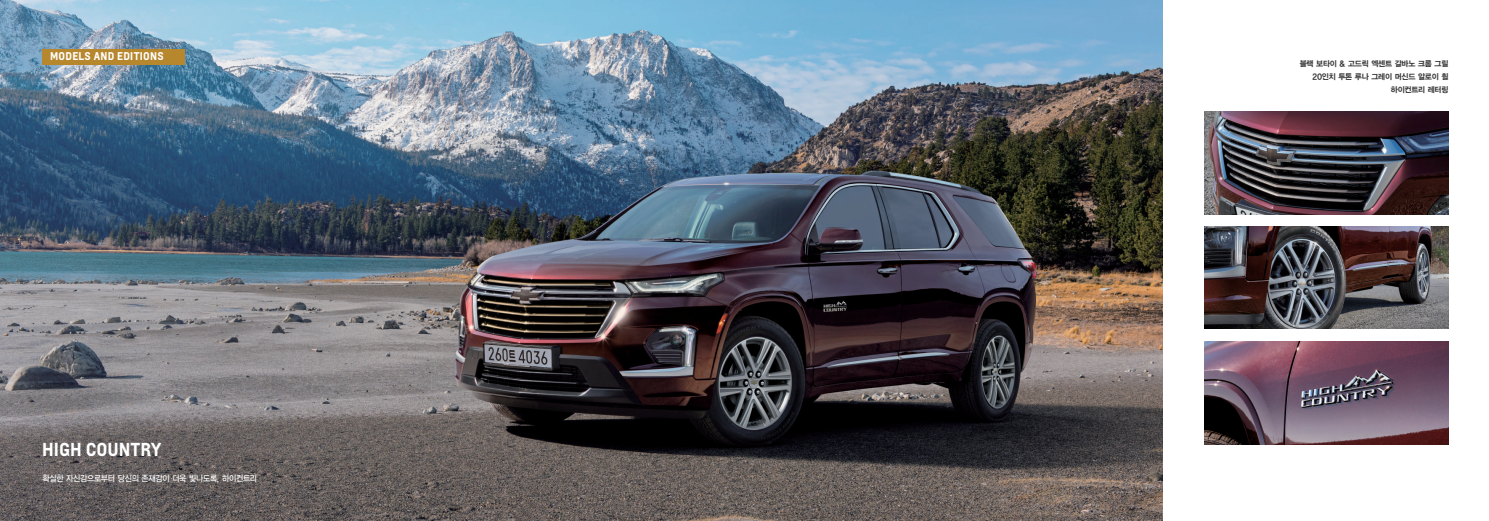
<style>
.page{position:relative;width:1489px;height:521px;background:#fff}
.page>*{position:absolute;margin:0;border:0;box-sizing:border-box;transform-origin:0 0}
.t1{font:700 17.5px "Louis";color:#fff}
.t2{font:700 10.5px "Louis";letter-spacing:.025em;color:#fff}
.t3{font:8.75px "YGO13";letter-spacing:-.12em;color:#fff;scale:.9 1}
.t4{font:7.88px/13.1px "YGO15";letter-spacing:-.12em;color:#363536;text-align:right}
</style>
<div class="page">
<img style="left:0;top:0;width:1162px;height:521px">
<img style="left:1204px;top:112px;width:244px;height:102px">
<img style="left:1204px;top:341px;width:244px;height:103px">
<img style="left:1204px;top:226px;width:244px;height:103px">
<div style="left:42px;top:49px;width:143px;height:15px;background:#b7872d"></div>
<h2 class="t2" style="left:50px;top:49px;width:115px">MODELS AND EDITIONS</h2>
<h1 class="t1" style="left:42px;top:438px;width:121px">HIGH COUNTRY</h1>
<p class="t3" style="left:42px;top:473px;width:241px">확실한 자신감으로부터 당신의 존재감이 더욱 빛나도록, 하이컨트리</p>
<p class="t4" style="left:1299px;top:57px;width:151px">블랙 보타이 &amp; 고드릭 엑센트 갈바노 크롬 그릴<br>20인치 투톤 루나 그레이 머신드 알로이 휠 하이컨트리 레터링</p>
</div>
